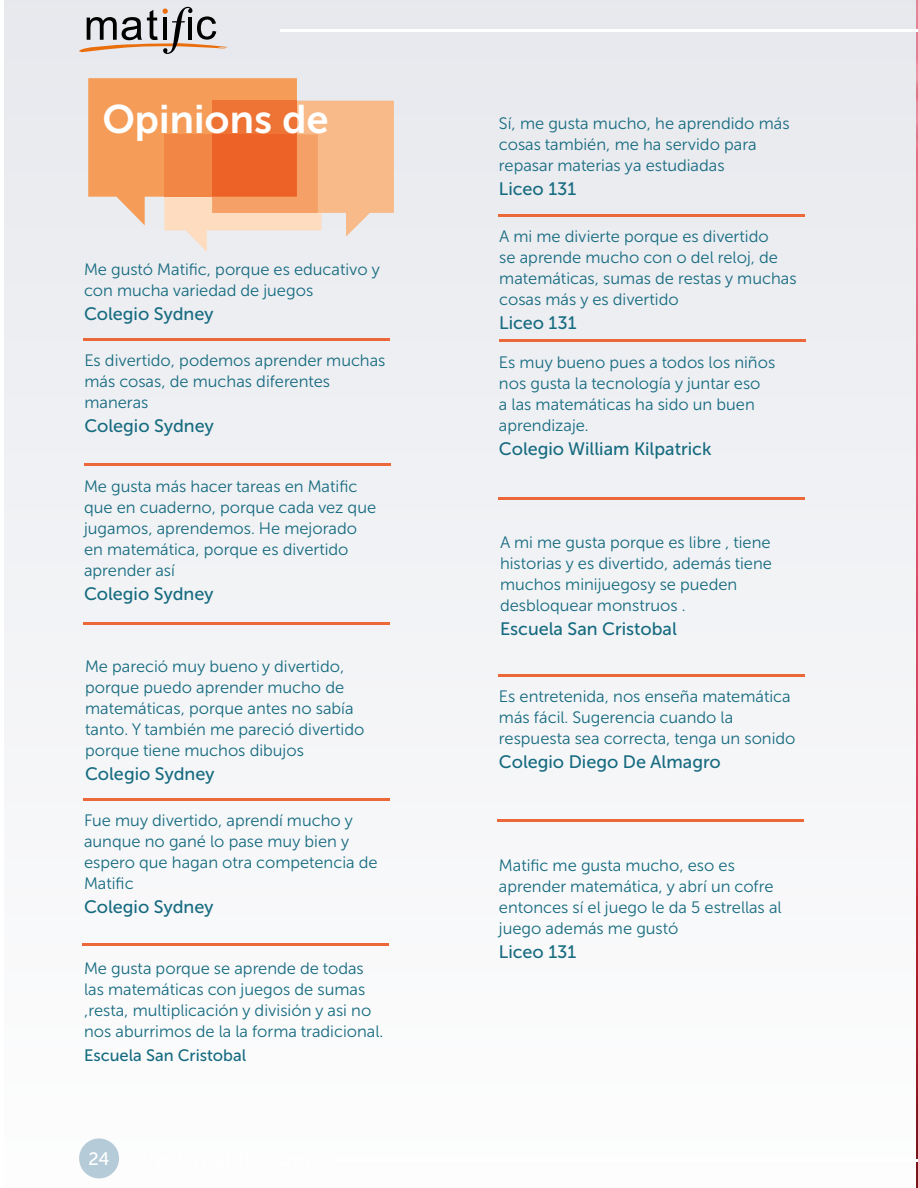
<style>
.page{position:relative;width:918px;height:1188px;background:#fff}
.page>*{position:absolute;margin:0;border:0;box-sizing:border-box;transform-origin:0 0}
.t1{font:39.75px "Museo Sans Cyrl 700";color:#fff}
.t2{font:18px "Museo Sans Cyrl 500";color:#166b80}
.t3{font:18px "Museo Sans Cyrl 500";color:#fff}
.t4{font:16.5px/21px "Museo Sans Cyrl 300";color:#166b80}
.t5{font:16.5px "Museo Sans Cyrl 500";color:#166b80}
</style>
<div class="page">
<div style="left:4px;top:0;width:914px;height:1188px;background:#f2f3f6"></div>
<img style="left:916px;top:0;width:2px;height:1188px">
<hr style="left:83px;top:338px;width:307px;height:3px;background:#ec6839">
<hr style="left:280px;top:30px;width:638px;height:2px;background:#fff">
<svg style="left:79px;top:7px;width:149px;height:47px"></svg>
<hr style="left:335px;top:1160px;width:583px;height:2px;background:#fff">
<div style="left:79px;top:1138px;width:40px;height:40px;background:#b6cbd8;border-radius:50%"></div>
<svg style="left:88px;top:78px;width:306px;height:174px"></svg>
<div style="left:164px;top:134px;width:48px;height:63px;background:#f18645"></div>
<div style="left:212px;top:101px;width:85px;height:33px;background:#ee7435"></div>
<hr style="left:84px;top:799px;width:306px;height:2px;background:#ec6839">
<hr style="left:83px;top:622px;width:307px;height:2px;background:#ec6839">
<hr style="left:85px;top:463px;width:306px;height:2px;background:#ec6839">
<hr style="left:83px;top:943px;width:306px;height:2px;background:#ec6839">
<hr style="left:498px;top:214px;width:306px;height:2px;background:#ec6839">
<hr style="left:499px;top:674px;width:306px;height:3px;background:#ec6839">
<hr style="left:498px;top:498px;width:306px;height:2px;background:#ec6839">
<hr style="left:500px;top:339px;width:306px;height:2px;background:#ec6839">
<hr style="left:498px;top:819px;width:306px;height:2px;background:#ec6839">
<h1 class="t1" style="left:102px;top:97px;width:228px">Opinions de</h1>
<p class="t4" style="left:84px;top:259px;width:298px">Me gustó Matific, porque es educativo y con mucha variedad de juegos</p>
<p class="t2" style="left:84px;top:304px;width:131px">Colegio Sydney</p>
<p class="t4" style="left:84px;top:350px;width:303px">Es divertido, podemos aprender muchas más cosas, de muchas diferentes maneras</p>
<p class="t2" style="left:84px;top:416px;width:131px">Colegio Sydney</p>
<p class="t4" style="left:84px;top:476px;width:294px">Me gusta más hacer tareas en Matific que en cuaderno, porque cada vez que jugamos, aprendemos. He mejorado en matemática, porque es divertido aprender así</p>
<p class="t2" style="left:84px;top:584px;width:131px">Colegio Sydney</p>
<p class="t4" style="left:85px;top:656px;width:281px">Me pareció muy bueno y divertido, porque puedo aprender mucho de matemáticas, porque antes no sabía tanto. Y también me pareció divertido porque tiene muchos dibujos</p>
<p class="t2" style="left:85px;top:764px;width:131px">Colegio Sydney</p>
<p class="t4" style="left:84px;top:810px;width:295px">Fue muy divertido, aprendí mucho y aunque no gané lo pase muy bien y espero que hagan otra competencia de<br>Matific</p>
<p class="t2" style="left:84px;top:897px;width:131px">Colegio Sydney</p>
<p class="t4" style="left:84px;top:958px;width:301px">Me gusta porque se aprende de todas las matemáticas con juegos de sumas ,resta, multiplicación y división y asi no nos aburrimos de la la forma tradicional.</p>
<p class="t5" style="left:84px;top:1046px;width:164px">Escuela San Cristobal</p>
<p class="t3" style="left:89px;top:1149px;width:23px">24</p>
<p class="t4" style="left:499px;top:113px;width:292px">Sí, me gusta mucho, he aprendido más cosas también, me ha servido para repasar materias ya estudiadas</p>
<p class="t2" style="left:499px;top:179px;width:79px">Liceo 131</p>
<p class="t4" style="left:499px;top:226px;width:299px">A mi me divierte porque es divertido<br>se aprende mucho con o del reloj, de matemáticas, sumas de restas y muchas cosas más y es divertido</p>
<p class="t2" style="left:499px;top:313px;width:79px">Liceo 131</p>
<p class="t4" style="left:499px;top:352px;width:278px">Es muy bueno pues a todos los niños nos gusta la tecnología y juntar eso<br>a las matemáticas ha sido un buen aprendizaje.</p>
<p class="t2" style="left:499px;top:439px;width:214px">Colegio William Kilpatrick</p>
<p class="t4" style="left:500px;top:532px;width:273px">A mi me gusta porque es libre , tiene historias y es divertido, además tiene muchos minijuegosy se pueden desbloquear monstruos .</p>
<p class="t2" style="left:500px;top:619px;width:178px">Escuela San Cristobal</p>
<p class="t4" style="left:499px;top:686px;width:298px">Es entretenida, nos enseña matemática más fácil. Sugerencia cuando la respuesta sea correcta, tenga un sonido</p>
<p class="t2" style="left:499px;top:752px;width:223px">Colegio Diego De Almagro</p>
<p class="t4" style="left:499px;top:855px;width:284px">Matific me gusta mucho, eso es aprender matemática, y abrí un cofre entonces sí el juego le da 5 estrellas al juego además me gustó</p>
<p class="t2" style="left:499px;top:942px;width:79px">Liceo 131</p>
</div>
